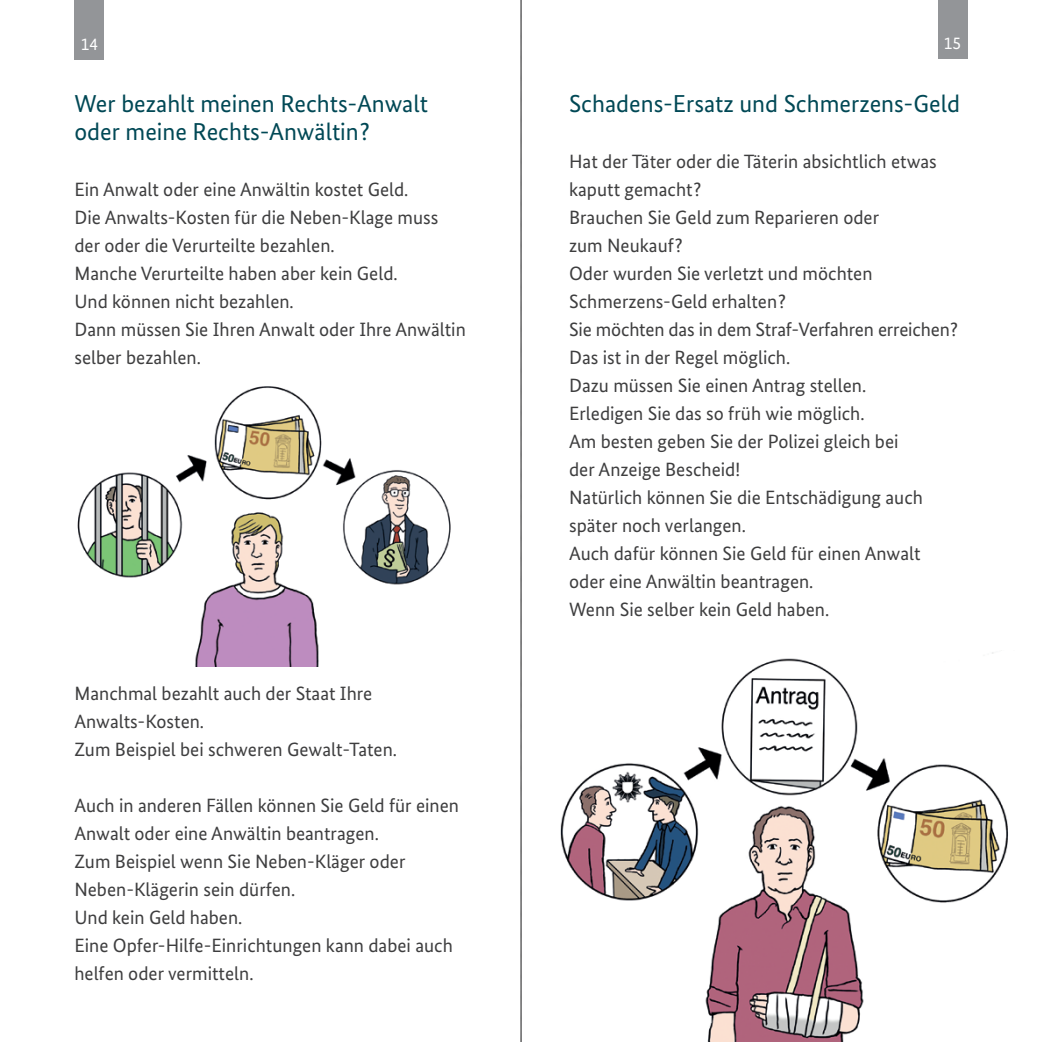
<style>
.page{position:relative;width:1042px;height:1042px;background:#fff}
.page>*{position:absolute;margin:0;border:0;box-sizing:border-box;transform-origin:0 0}
.t1{font:24.5px/28px "Bundes Sans";color:#004855}
.t2{font:19.25px/28px "Bundes Sans";color:#3e3e3f}
.t3{font:17.32px "Bundes Sans";color:#fff}
</style>
<div class="page">
<div style="left:74px;top:0;width:30px;height:60px;background:#939598"></div>
<div style="left:937px;top:0;width:30px;height:59px;background:#939598"></div>
<img style="left:77px;top:386px;width:374px;height:280px">
<svg style="left:521px;top:0;width:1px;height:1042px"></svg>
<img style="left:560px;top:652px;width:448px;height:390px">
<p class="t3" style="left:81px;top:34px;width:19px">14</p>
<p class="t3" style="left:944px;top:33px;width:19px">15</p>
<h2 class="t1" style="left:74px;top:90px;width:355px">Wer bezahlt meinen Rechts-Anwalt oder meine Rechts-Anwältin ?</h2>
<p class="t2" style="left:74px;top:175px;width:335px">Ein Anwalt oder eine Anwältin kostet Geld.</p>
<p class="t2" style="left:74px;top:203px;width:365px">Die Anwalts-Kosten für die Neben-Klage muss der oder die Verurteilte bezahlen.</p>
<p class="t2" style="left:74px;top:259px;width:325px">Manche Verurteilte haben aber kein Geld.</p>
<p class="t2" style="left:74px;top:287px;width:221px">Und können nicht bezahlen.</p>
<p class="t2" style="left:74px;top:315px;width:393px">Dann müssen Sie Ihren Anwalt oder Ihre Anwältin selber bezahlen.</p>
<p class="t2" style="left:74px;top:679px;width:299px">Manchmal bezahlt auch der Staat Ihre<br>Anwalts-Kosten.</p>
<p class="t2" style="left:74px;top:736px;width:324px">Zum Beispiel bei schweren Gewalt -Taten.</p>
<p class="t2" style="left:74px;top:792px;width:386px">Auch in anderen Fällen können Sie Geld für einen<br>Anwalt oder eine Anwältin beantragen.</p>
<p class="t2" style="left:74px;top:848px;width:332px">Zum Beispiel wenn Sie Neben-Kläger oder<br>Neben-Klägerin sein dürfen.</p>
<p class="t2" style="left:74px;top:904px;width:169px">Und kein Geld haben.</p>
<p class="t2" style="left:74px;top:932px;width:380px">Eine Opfer-Hilfe-Einrichtungen kann dabei auch helfen oder vermitteln.</p>
<h2 class="t1" style="left:569px;top:90px;width:392px">Schadens-Ersatz und Schmerzens-Geld</h2>
<p class="t2" style="left:569px;top:147px;width:369px">Hat der Täter oder die Täterin absichtlich etwas kaputt gemacht ?</p>
<p class="t2" style="left:569px;top:203px;width:312px">Brauchen Sie Geld zum Reparieren oder zum Neukauf ?</p>
<p class="t2" style="left:569px;top:259px;width:305px">Oder wurden Sie verletzt und möchten<br>Schmerzens-Geld erhalten ?</p>
<p class="t2" style="left:569px;top:315px;width:391px">Sie möchten das in dem Straf-Verfahren erreichen ?</p>
<p class="t2" style="left:569px;top:343px;width:223px">Das ist in der Regel möglich.</p>
<p class="t2" style="left:569px;top:371px;width:299px">Dazu müssen Sie einen Antrag stellen.</p>
<p class="t2" style="left:569px;top:400px;width:297px">Erledigen Sie das so früh wie möglich.</p>
<p class="t2" style="left:569px;top:428px;width:331px">Am besten geben Sie der Polizei gleich bei der Anzeige Bescheid!</p>
<p class="t2" style="left:569px;top:484px;width:355px">Natürlich können Sie die Entschädigung auch später noch verlangen.</p>
<p class="t2" style="left:569px;top:540px;width:353px">Auch dafür können Sie Geld für einen Anwalt oder eine Anwältin beantragen.</p>
<p class="t2" style="left:569px;top:596px;width:262px">Wenn Sie selber kein Geld haben.</p>
</div>
